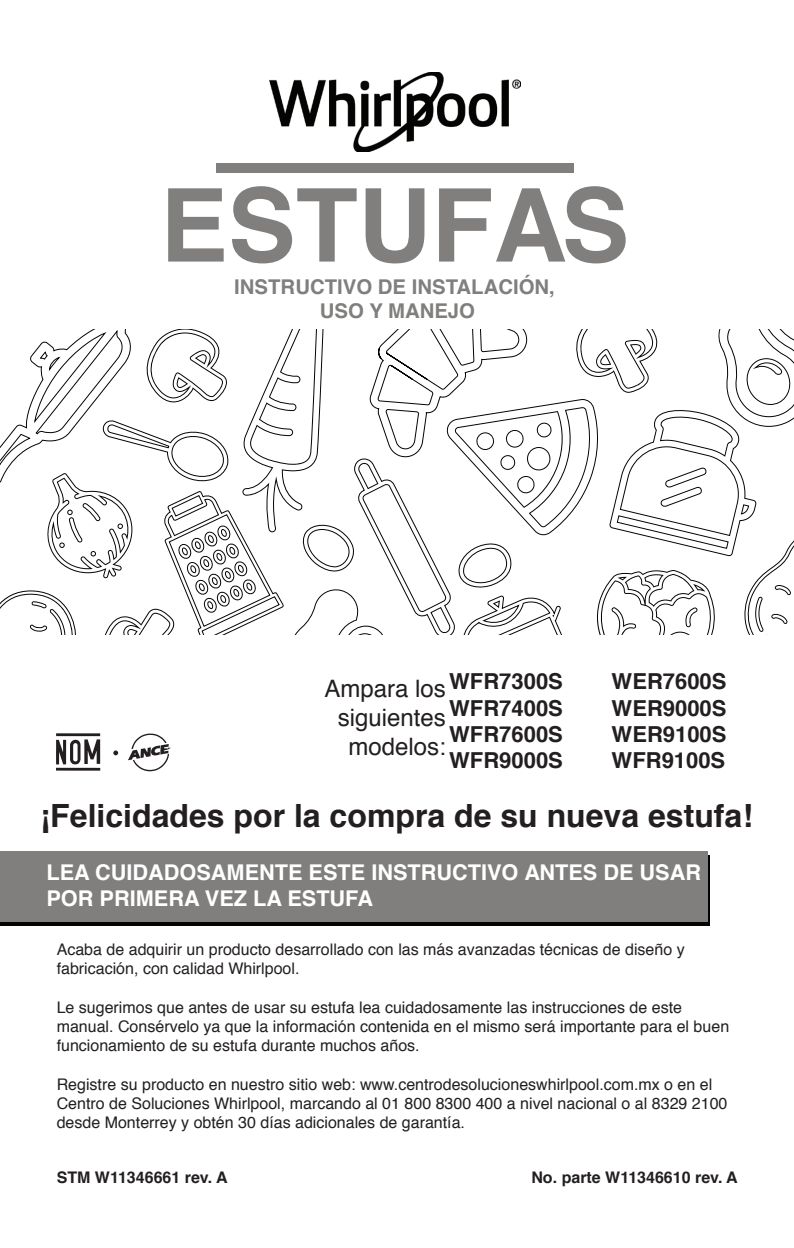
<style>
.page{position:relative;width:794px;height:1248px;background:#fff}
.page>*{position:absolute;margin:0;border:0;box-sizing:border-box;transform-origin:0 0}
.t1{font:700 101.6px "Helvetica";color:#807f7d}
.t2{font:700 32px "Helvetica";color:#231f20}
.t3{font:24px/28.8px "Helvetica";color:#231f20;text-align:right}
.t4{font:700 22px "Helvetica";color:#231f20}
.t5{font:700 21.8px/26px "Helvetica";color:#fff}
.t6{font:700 20.4px/24.4px "Helvetica";color:#807f7d;text-align:center}
.parrafo{font:16px/19.2px "Helvetica";color:#231f20}
.t7{font:700 16px "Helvetica";color:#231f20}
</style>
<div class="page">
<svg style="left:0;top:329px;width:177px;height:154px"></svg>
<svg style="left:257px;top:329px;width:67px;height:78px"></svg>
<svg style="left:45px;top:473px;width:57px;height:101px"></svg>
<svg style="left:718px;top:329px;width:76px;height:98px"></svg>
<svg style="left:143px;top:329px;width:84px;height:73px"></svg>
<svg style="left:757px;top:540px;width:37px;height:92px"></svg>
<svg style="left:0;top:590px;width:76px;height:44px"></svg>
<svg style="left:369px;top:329px;width:289px;height:78px"></svg>
<svg style="left:102px;top:407px;width:655px;height:227px"></svg>
<div style="left:216px;top:163px;width:357px;height:9px;background:#807f7d"></div>
<img style="left:269px;top:72px;width:252px;height:80px">
<svg style="left:113px;top:750px;width:5px;height:5px"></svg>
<svg style="left:128px;top:733px;width:43px;height:38px"></svg>
<svg style="left:56px;top:733px;width:44px;height:37px"></svg>
<svg style="left:0;top:855px;width:710px;height:70px;background:#212220"></svg>
<div style="left:0;top:851px;width:708px;height:70px;background:#807f7d"></div>
<h1 class="t1" style="left:160px;top:144px;width:471px">ESTUFAS</h1>
<p class="t6" style="left:234px;top:274px;width:322px">INSTRUCTIVO DE INSTALACIÓN,<br>USO Y MANEJO</p>
<p class="t4" style="left:449px;top:663px;width:115px">WFR7300S</p>
<p class="t4" style="left:611px;top:663px;width:116px">WER7600S</p>
<p class="t4" style="left:449px;top:690px;width:115px">WFR7400S</p>
<p class="t4" style="left:611px;top:690px;width:116px">WER9000S</p>
<p class="t4" style="left:449px;top:716px;width:115px">WFR7600S</p>
<p class="t4" style="left:611px;top:716px;width:116px">WER9100S</p>
<p class="t4" style="left:449px;top:742px;width:115px">WFR9000S</p>
<p class="t4" style="left:611px;top:742px;width:115px">WFR9100S</p>
<h3 class="t3" style="left:324px;top:675px;width:123px">Ampara los siguientes modelos:</h3>
<h2 class="t2" style="left:40px;top:790px;width:715px">¡Felicidades por la compra de su nueva estufa!</h2>
<h3 class="t5" style="left:46px;top:859px;width:656px">LEA CUIDADOSAMENTE ESTE INSTRUCTIVO ANTES DE USAR<br>POR PRIMERA VEZ LA ESTUFA</h3>
<p class="parrafo" style="left:57px;top:940px;width:629px">Acaba de adquirir un producto desarrollado con las más avanzadas técnicas de diseño y fabricación, con calidad Whirlpool.</p>
<p class="parrafo" style="left:57px;top:997px;width:674px">Le sugerimos que antes de usar su estufa lea cuidadosamente las instrucciones de este manual. Consérvelo ya que la información contenida en el mismo será importante para el buen funcionamiento de su estufa durante muchos años.</p>
<p class="parrafo" style="left:57px;top:1074px;width:672px">Registre su producto en nuestro sitio web: www.centrodesolucioneswhirlpool.com.mx o en el<br>Centro de Soluciones Whirlpool, marcando al 01 800 8300 400 a nivel nacional o al 8329 2100 desde Monterrey y obtén 30 días adicionales de garantía.</p>
<p class="t7" style="left:57px;top:1164px;width:172px">STM W11346661 rev. A</p>
<p class="t7" style="left:531px;top:1164px;width:208px">No. parte W11346610 rev. A</p>
</div>
